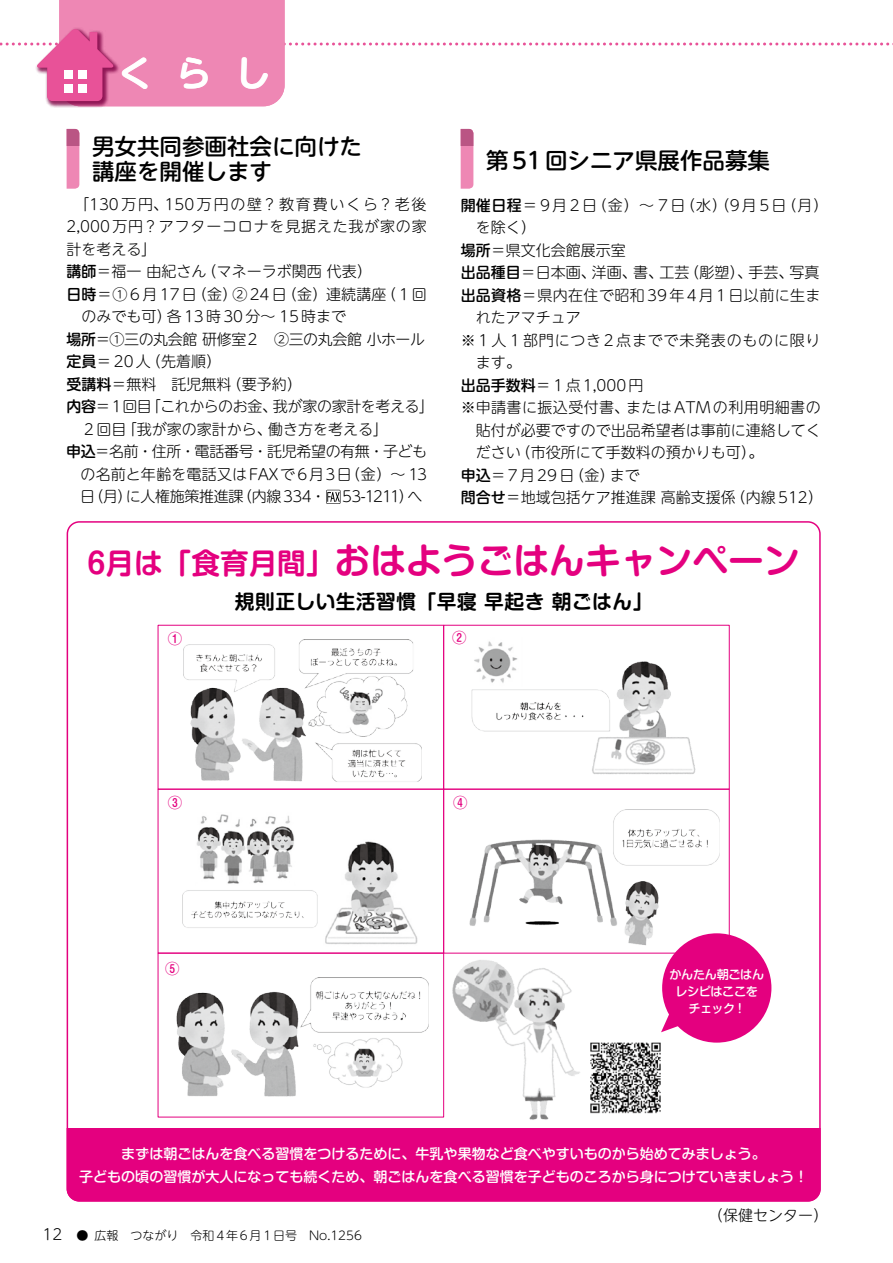
<style>
.page{position:relative;width:893px;height:1263px;background:#fff}
.page>*{position:absolute;margin:0;border:0;box-sizing:border-box;transform-origin:0 0}
.t1{font:700 36px "UD Shin M Go Pr 6 De";color:#fff}
.t2{font:700 35.85px "Shin M Go Pr 6 De";color:#e4007f}
.t3{font:500 22.5px/25.5px "UD Shin M Go Pr 6";color:#000}
.t4{font:700 19.65px "Shin M Go Pr 6 De";letter-spacing:.025em;color:#000}
.t5{font:300 15px "UD Shin M Go Pr 6";color:#000}
.t6{font:300 15px "UD Shin M Go Pr 6";letter-spacing:.03em;color:#000}
.t7{font:300 15px "UD Shin M Go Pr 6";letter-spacing:-.035em;color:#000}
.t8{font:300 15px "UD Shin M Go Pr 6";letter-spacing:-.03em;color:#000}
.t9{font:300 15px "UD Shin M Go Pr 6";letter-spacing:.16em;color:#000}
.t10{font:300 15px "UD Shin M Go Pr 6";letter-spacing:.12em;color:#000}
.t11{font:300 15px "UD Shin M Go Pr 6";letter-spacing:.055em;color:#000}
.t12{font:300 15px "UD Shin M Go Pr 6";letter-spacing:-.02em;color:#000}
.t13{font:300 15px "UD Shin M Go Pr 6";letter-spacing:-.025em;color:#000}
.t14{font:300 15px "UD Shin M Go Pr 6";letter-spacing:.05em;color:#000}
.t15{font:500 14.4px "Shin M Go Pr 6";color:#e4007f}
.t16{font:500 13.95px/22.8px "Shin M Go Pr 6";color:#fff;text-align:center}
.t17{font:500 12.15px/16.6px "Shin M Go Pr 6";letter-spacing:-.03em;color:#fff;text-align:center}
.t18{font:300 12px "UD Shin M Go Pr 6";color:#000}
.s1{font-weight:500}
.s2{font-size:28.65px}
.s3{font-size:15px}
</style>
<div class="page">
<div style="left:35px;top:27px;width:85px;height:81px;background:#7e0043;opacity:.6"></div>
<svg style="left:0;top:0;width:893px;height:106px"></svg>
<div style="left:64px;top:84px;width:9px;height:8px;background:#fff"></div>
<div style="left:64px;top:70px;width:9px;height:9px;background:#fff"></div>
<div style="left:78px;top:84px;width:8px;height:8px;background:#fff"></div>
<div style="left:78px;top:70px;width:8px;height:9px;background:#fff"></div>
<svg style="left:326px;top:490px;width:14px;height:14px"></svg>
<svg style="left:67px;top:145px;width:12px;height:44px"></svg>
<div style="left:67px;top:129px;width:12px;height:16px;background:#ba5584"></div>
<svg style="left:461px;top:145px;width:12px;height:44px"></svg>
<div style="left:461px;top:129px;width:12px;height:16px;background:#ba5584"></div>
<div style="left:67px;top:1128px;width:754px;height:73px;background:#e4007f"></div>
<img style="left:183px;top:639px;width:238px;height:143px">
<img style="left:471px;top:641px;width:225px;height:133px">
<img style="left:183px;top:814px;width:235px;height:130px">
<img style="left:469px;top:810px;width:250px;height:137px">
<img style="left:176px;top:977px;width:253px;height:120px">
<img style="left:590px;top:1042px;width:71px;height:72px">
<div style="left:158px;top:789px;width:286px;height:164px;border:1px solid #e4007f"></div>
<div style="left:158px;top:953px;width:286px;height:164px;border:1px solid #e4007f"></div>
<div style="left:443px;top:789px;width:286px;height:164px;border:1px solid #e4007f"></div>
<img style="left:452px;top:960px;width:128px;height:160px">
<div style="left:662px;top:933px;width:109px;height:109px;background:#e4007f;border-radius:50%"></div>
<svg style="left:661px;top:1012px;width:23px;height:20px"></svg>
<h1 class="t1" style="left:117px;top:43px;width:155px">くらし</h1>
<h3 class="t3" style="left:92px;top:132px;width:271px">男女共同参画社会に向けた講座を開催します</h3>
<p class="t10" style="left:67px;top:192px;width:361px">　「130万円、150万円の壁？教育費いくら？老後</p>
<p class="t11" style="left:67px;top:214px;width:362px">2,000万円？アフターコロナを見据えた我が家の家</p>
<p class="t5" style="left:67px;top:237px;width:91px">計を考える」</p>
<p class="t5" style="left:67px;top:259px;width:307px"><span class="s1">講師</span>＝福一由紀さん（マネーラボ関西代表）</p>
<p class="t5" style="left:67px;top:282px;width:362px"><span class="s1">日時</span>=①６月17日（金）②24日（金）連続講座（１回</p>
<p class="t5" style="left:82px;top:304px;width:266px">のみでも可）各13時30分～ 15時まで</p>
<p class="t13" style="left:67px;top:327px;width:360px"><span class="s1">場所</span>＝①三の丸会館研修室２　②三の丸会館小ホール</p>
<p class="t5" style="left:67px;top:349px;width:163px"><span class="s1">定員</span>＝20人（先着順）　</p>
<p class="t5" style="left:67px;top:372px;width:237px"><span class="s1">受講料</span>＝無料　託児無料（要予約）</p>
<p class="t8" style="left:66px;top:394px;width:369px"><span class="s1">内容</span>＝１回目「これからのお金、我が家の家計を考える」</p>
<p class="t5" style="left:67px;top:417px;width:323px">　２回目「我が家の家計から、働き方を考える」</p>
<p class="t12" style="left:66px;top:439px;width:362px"><span class="s1">申込</span>＝名前・住所・電話番号・託児希望の有無・子ども</p>
<p class="t5" style="left:81px;top:462px;width:348px">の名前と年齢を電話又はFAXで6月3日（金）～ 13</p>
<p class="t7" style="left:80px;top:484px;width:344px">日（月）に人権施策推進課（内線 334・ 53-1211）へ</p>
<h3 class="t3" style="left:486px;top:146px;width:285px">第51回シニア県展作品募集</h3>
<p class="t9" style="left:461px;top:193px;width:369px"><span class="s1">開催日程</span>＝9月2日（金）～ 7日（水）（9月5日（月）</p>
<p class="t5" style="left:476px;top:215px;width:61px">を除く）</p>
<p class="t5" style="left:461px;top:238px;width:166px"><span class="s1">場所</span>＝県文化会館展示室</p>
<p class="t5" style="left:461px;top:260px;width:360px"><span class="s1">出品種目</span>＝日本画、洋画、書、工芸（彫塑）、手芸、写真</p>
<p class="t6" style="left:461px;top:283px;width:361px"><span class="s1">出品資格</span>＝県内在住で昭和39年4月1日以前に生ま</p>
<p class="t5" style="left:476px;top:305px;width:107px">れたアマチュア</p>
<p class="t14" style="left:461px;top:328px;width:361px">※１人１部門につき2点までで未発表のものに限り</p>
<p class="t5" style="left:476px;top:350px;width:47px">ます。</p>
<p class="t5" style="left:461px;top:373px;width:184px"><span class="s1">出品手数料</span>＝１点1,000円</p>
<p class="t6" style="left:461px;top:395px;width:362px">※申請書に振込受付書、またはATMの利用明細書の</p>
<p class="t5" style="left:476px;top:418px;width:346px">貼付が必要ですので出品希望者は事前に連絡してく</p>
<p class="t5" style="left:476px;top:440px;width:289px">ださい（市役所にて手数料の預かりも可）。</p>
<p class="t5" style="left:461px;top:463px;width:181px"><span class="s1">申込</span>＝7月29日（金）まで</p>
<p class="t5" style="left:461px;top:485px;width:364px"><span class="s1">問合せ</span>＝地域包括ケア推進課高齢支援係（内線512）</p>
<h2 class="t2" style="left:87px;top:531px;width:714px"><span class="s2">6月は「食育月間」</span>おはようごはんキャンペーン</h2>
<p class="t15" style="left:168px;top:627px;width:16px">①</p>
<h3 class="t4" style="left:235px;top:585px;width:419px">規則正しい生活習慣「早寝 早起き 朝ごはん」</h3>
<p class="t15" style="left:452px;top:626px;width:16px">②</p>
<p class="t15" style="left:168px;top:791px;width:16px">③</p>
<p class="t15" style="left:453px;top:790px;width:16px">④</p>
<p class="t15" style="left:165px;top:957px;width:16px">⑤</p>
<p class="t17" style="left:669px;top:966px;width:96px">かんたん朝ごはんレシピはここをチェック！</p>
<p class="t16" style="left:79px;top:1141px;width:730px">まずは朝ごはんを食べる習慣をつけるために、牛乳や果物など食べやすいものから始めてみましょう。<br>子どもの頃の習慣が大人になっても続くため、朝ごはんを食べる習慣を子どものころから身につけていきましょう！</p>
<p class="t18" style="left:43px;top:1226px;width:321px"><span class="s3">12</span> ● 広報　つながり　令和4年6月1日号　No.1256</p>
<p class="t5" style="left:708px;top:1203px;width:121px">（保健センター）</p>
</div>
